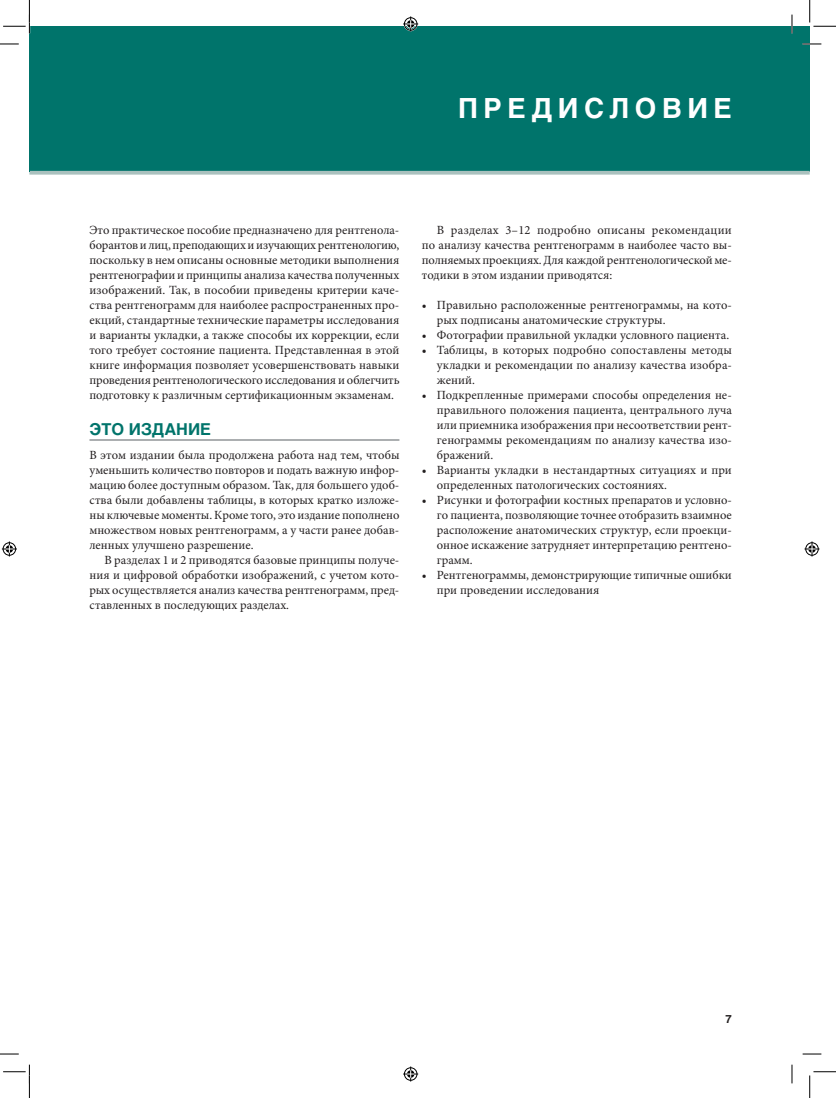
<style>
.page{position:relative;width:836px;height:1098px;background:#fff}
.page>*{position:absolute;margin:0;border:0;box-sizing:border-box;transform-origin:0 0}
.Razdel{font:700 27.5px "Helios";letter-spacing:.2em;color:#fff}
.zag-1_Line1{font:700 16.25px "Helios";color:#00746b}
.txt-1{font:12.5px/15px "Minion Pro";color:#231f20;text-align:justify}
.txt{font:12.5px/15px "Minion Pro";letter-spacing:-.005em;color:#231f20;text-align:justify}
.t1{font:700 11.25px "Helios";color:#231f20}
</style>
<div class="page">
<div style="left:29px;top:26px;width:780px;height:146px;background:#00746b"></div>
<svg style="left:29px;top:171px;width:780px;height:4px;fill:#aac1be"></svg>
<hr style="left:29px;top:26px;width:1px;height:146px;background:#00746b">
<hr style="left:89px;top:439px;width:310px;height:2px;background:#a7aaac">
<svg style="left:0;top:43px;width:19px;height:2px"></svg>
<svg style="left:802px;top:43px;width:19px;height:2px"></svg>
<svg style="left:0;top:1053px;width:19px;height:2px"></svg>
<svg style="left:802px;top:1053px;width:19px;height:2px"></svg>
<svg style="left:791px;top:15px;width:1px;height:18px"></svg>
<svg style="left:791px;top:1064px;width:1px;height:19px"></svg>
<svg style="left:3px;top:0;width:27px;height:33px"></svg>
<svg style="left:3px;top:1064px;width:27px;height:34px"></svg>
<svg style="left:809px;top:0;width:26px;height:27px"></svg>
<svg style="left:809px;top:1071px;width:26px;height:27px"></svg>
<svg style="left:403px;top:16px;width:15px;height:15px"></svg>
<svg style="left:403px;top:1066px;width:15px;height:15px"></svg>
<svg style="left:2px;top:541px;width:15px;height:15px"></svg>
<svg style="left:804px;top:541px;width:15px;height:15px"></svg>
<p class="Razdel" style="left:458px;top:92px;width:275px">ПРЕДИСЛОВИЕ</p>
<p class="txt-1" style="left:89px;top:223px;width:311px">Это практическое пособие предназначено для рентгенола&shy;борантов и лиц, преподающих и изучающих рентгенологию, поскольку в нем описаны основные методики выполнения рентгенографии и принципы анализа качества полученных изображений. Так, в пособии приведены критерии каче&shy;ства рентгенограмм для наиболее распространенных про&shy;екций, стандартные технические параметры исследования и варианты укладки, а также способы их коррекции, если того требует состояние пациента. Представленная в этой книге информация позволяет усовершенствовать навыки проведения рентгенологического исследования и облегчить подготовку к различным сертификационным экзаменам.</p>
<p class="zag-1_Line1" style="left:89px;top:420px;width:123px">ЭТО ИЗДАНИЕ</p>
<p class="txt-1" style="left:89px;top:448px;width:311px">В этом издании была продолжена работа над тем, чтобы уменьшить количество повторов и подать важную инфор&shy;мацию более доступным образом. Так, для большего удоб&shy;ства были добавлены таблицы, в которых кратко изложе&shy;ны ключевые моменты. Кроме того, это издание пополнено множеством новых рентгенограмм, а у части ранее добав&shy;ленных улучшено разрешение.</p>
<p class="txt" style="left:89px;top:553px;width:311px;text-indent:15px">В разделах 1 и 2 приводятся базовые принципы получе&shy;ния и цифровой обработки изображений, с учетом кото&shy;рых осуществляется анализ качества рентгенограмм, пред&shy;ставленных в последующих разделах.</p>
<p class="txt" style="left:422px;top:223px;width:311px;text-indent:15px">В разделах 3–12 подробно описаны рекомендации по анализу качества рентгенограмм в наиболее часто вы&shy;полняемых проекциях. Для каждой рентгенологической ме&shy;тодики в этом издании приводятся:</p>
<p class="txt-1" style="left:437px;top:298px;width:296px;text-indent:-15px">• Правильно расположенные рентгенограммы, на кото&shy;рых подписаны анатомические структуры.</p>
<p class="txt-1" style="left:422px;top:328px;width:309px">• Фотографии правильной укладки условного пациента.</p>
<p class="txt-1" style="left:437px;top:343px;width:296px;text-indent:-15px">• Таблицы, в которых подробно сопоставлены методы укладки и рекомендации по анализу качества изобра&shy;жений.</p>
<p class="txt-1" style="left:437px;top:388px;width:296px;text-indent:-15px">• Подкрепленные примерами способы определения не&shy;правильного положения пациента, центрального луча или приемника изображения при несоответствии рент&shy;генограммы рекомендациям по анализу качества изо&shy;бражений.</p>
<p class="txt-1" style="left:437px;top:463px;width:296px;text-indent:-15px">• Варианты укладки в нестандартных ситуациях и при определенных патологических состояниях.</p>
<p class="txt-1" style="left:437px;top:493px;width:296px;text-indent:-15px">• Рисунки и фотографии костных препаратов и условно&shy;го пациента, позволяющие точнее отобразить взаимное расположение анатомических структур, если проекци&shy;онное искажение затрудняет интерпретацию рентгено&shy;грамм.</p>
<p class="txt-1" style="left:437px;top:568px;width:296px;text-indent:-15px">• Рентгенограммы, демонстрирующие типичные ошибки при проведении исследования</p>
<p class="t1" style="left:725px;top:1012px;width:8px">7</p>
</div>
